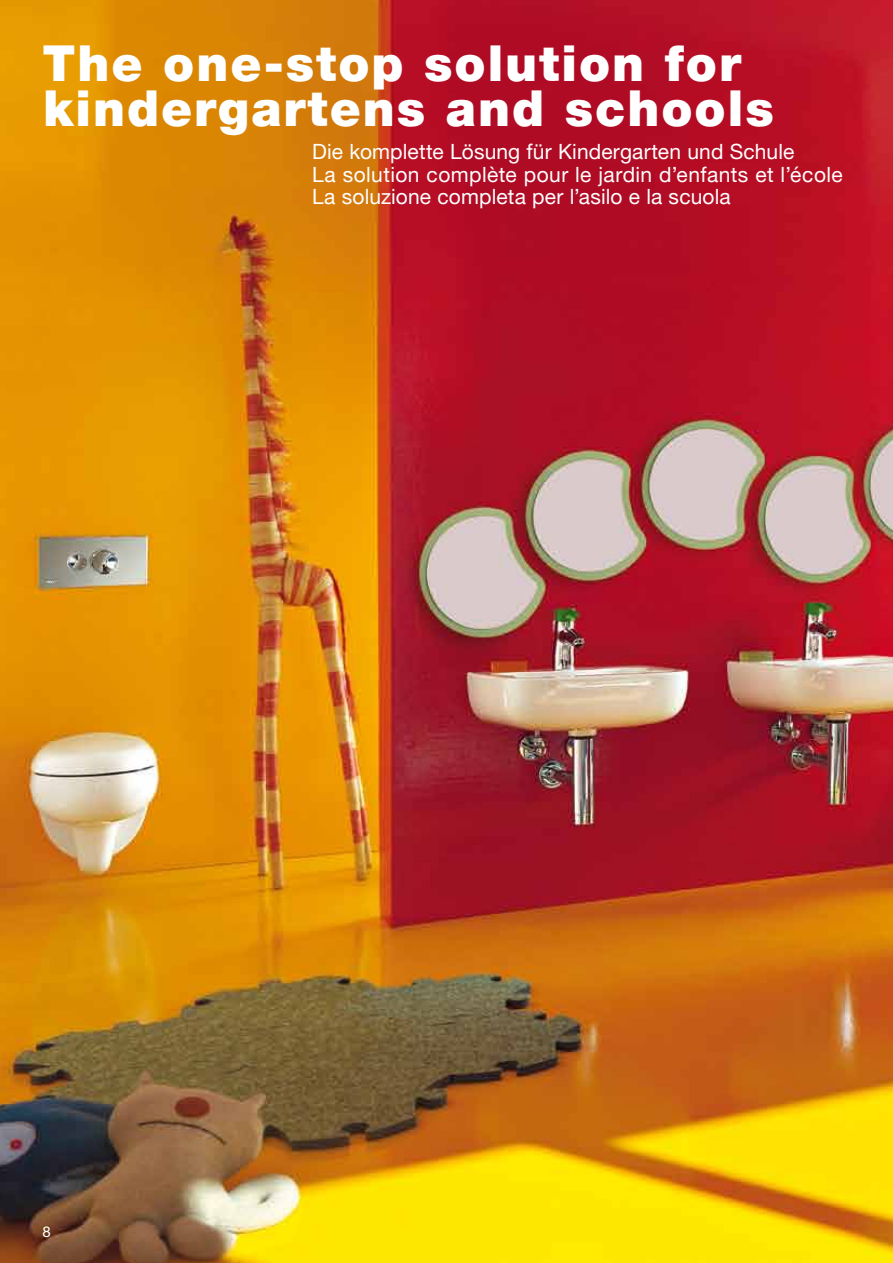
<style>
.page{position:relative;width:893px;height:1263px;background:#fff}
.page>*{position:absolute;margin:0;border:0;box-sizing:border-box;transform-origin:0 0}
.t1{font:900 49.5px/45px "Helvetica Neue";letter-spacing:.04em;color:#fff}
.t2{font:21px/22.5px "Helvetica Neue";letter-spacing:.01em;color:#fff}
.t3{font:15px "Helvetica Neue";color:#fff}
</style>
<div class="page">
<img style="left:0;top:0;width:893px;height:1263px">
<h1 class="t1" style="left:43px;top:40px;width:733px">The one-stop solution for kindergartens and schools</h1>
<p class="t2" style="left:312px;top:140px;width:532px">Die komplette Lösung für Kindergarten und Schule<br>La solution complète pour le jardin d’enfants et l’école<br>La soluzione completa per l’asilo e la scuola</p>
<p class="t3" style="left:43px;top:1223px;width:10px">8</p>
</div>
